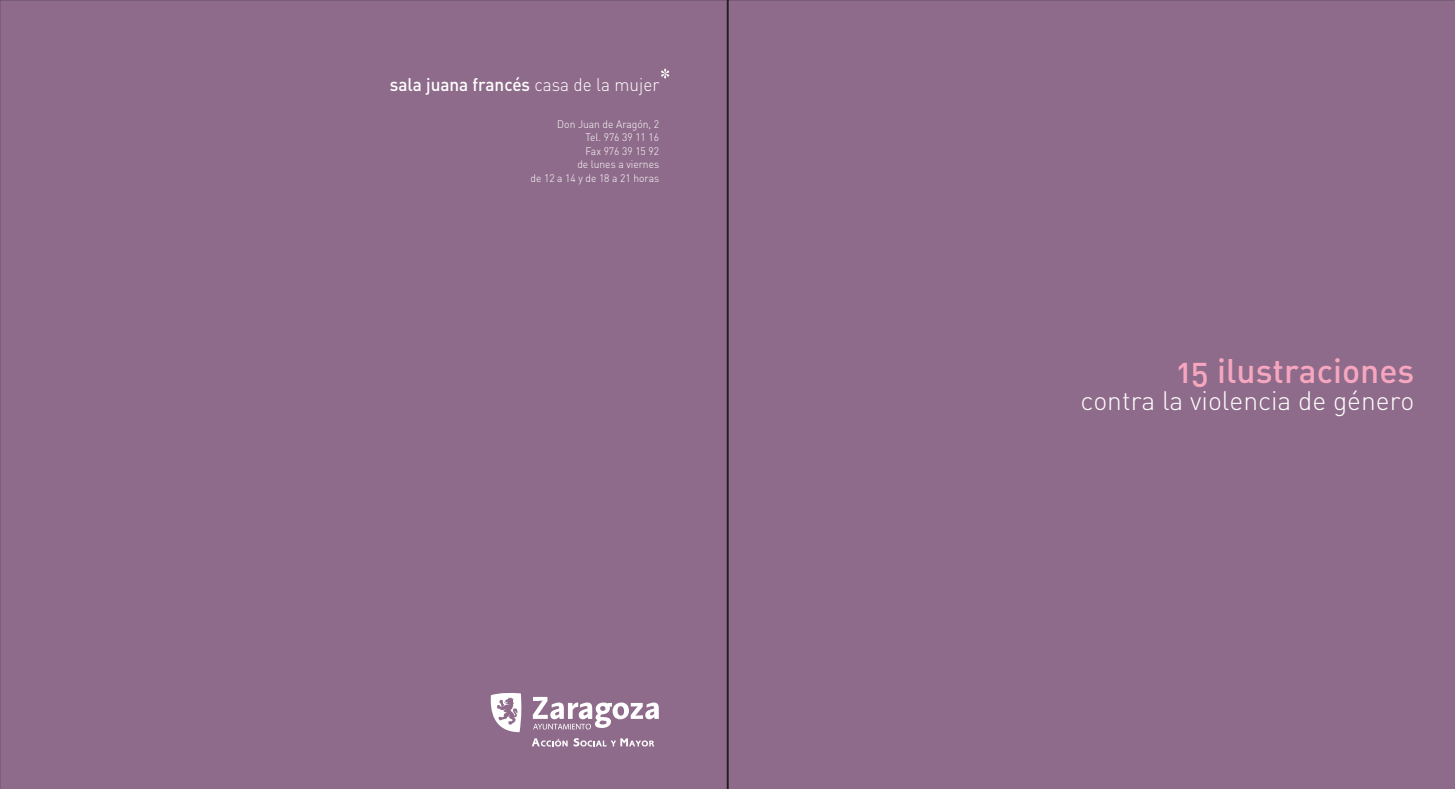
<style>
.page{position:relative;width:1455px;height:789px;background:#8e6b8a}
.page>*{position:absolute;margin:0;border:0;box-sizing:border-box;transform-origin:0 0}
.t1{font:33.75px "DIN Medium Alternate";color:#f6a6bf}
.t2{font:300 26.4px "DIN";color:#fff}
.t3{font:500 18.15px "DIN";color:#fff;scale:.95 1}
.t4{font:300 10.8px/13.5px "DIN";color:#fff;text-align:right;scale:.95 1}
.s1{font-weight:300}
</style>
<div class="page">
<svg style="left:661px;top:69px;width:8px;height:10px"></svg>
<svg style="left:533px;top:697px;width:126px;height:32px"></svg>
<svg style="left:532px;top:738px;width:35px;height:8px"></svg>
<svg style="left:573px;top:738px;width:81px;height:8px"></svg>
<svg style="left:490px;top:692px;width:32px;height:40px"></svg>
<h3 class="t3" style="left:390px;top:78px;width:285px">sala juana francés <span class="s1">casa de la mujer</span></h3>
<p class="t4" style="left:530px;top:118px;width:137px">Don Juan de Aragón, 2<br>Tel. 976 39 11 16<br>Fax 976 39 15 92<br>de lunes a viernes<br>de 12 a 14 y de 18 a 21 horas</p>
<h1 class="t1" style="left:1177px;top:359px;width:239px">15 ilustraciones</h1>
<h2 class="t2" style="left:1080px;top:392px;width:335px">contra la violencia de género</h2>
</div>
